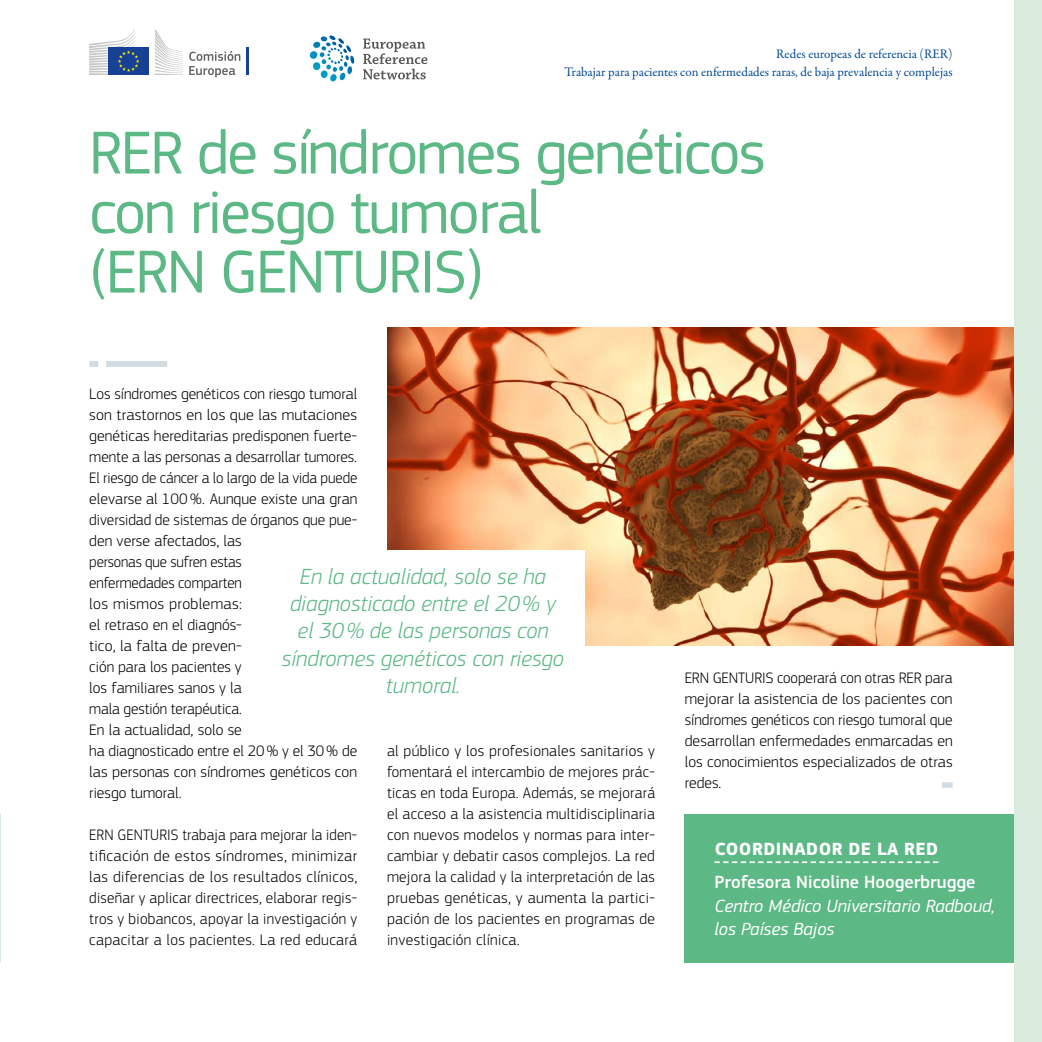
<style>
.page{position:relative;width:1042px;height:1042px;background:#fff}
.page>*{position:absolute;margin:0;border:0;box-sizing:border-box;transform-origin:0 0}
._01-ERN_Title{font:63px/59.5px "EC Square Sans Pro";letter-spacing:-.03em;color:#5cb885}
._03-ERN_Exergue{font:italic 300 22.75px/27.1px "EC Square Sans Pro";color:#5cb885;text-align:center}
._06-Network_Function{font:italic 18.38px/23.6px "EC Square Sans Pro";color:#fff}
._05-Network_Name{font:500 18.38px "EC Square Sans Pro";color:#fff}
._04-Network_Title{font:700 18.38px "EC Square Sans Pro";letter-spacing:.02em;color:#fff}
._02-ERN_Body___FILET{font:300 15.75px/21px "EC Square Sans Pro";color:#000}
._02-ERN_Body{font:300 15.75px/21px "EC Square Sans Pro";letter-spacing:.02em;color:#000;text-align:justify}
._02-ERN_Body-2{font:300 15.75px/21px "EC Square Sans Pro";letter-spacing:.02em;color:#000;text-align:justify;scale:.95 1}
._02-ERN_Body___BLOC{font:300 15.75px/21px "EC Square Sans Pro";letter-spacing:.005em;color:#000;text-align:justify}
.t1{font:13.12px/17.2px "Garamond Premr Pro";color:#004994;text-align:right}
</style>
<div class="page">
<img style="left:387px;top:327px;width:627px;height:318px">
<svg style="left:89px;top:361px;width:78px;height:6px"></svg>
<div style="left:262px;top:550px;width:322px;height:159px;background:#fff"></div>
<div style="left:685px;top:814px;width:357px;height:148px;background:#5cb885"></div>
<svg style="left:714px;top:861px;width:224px;height:2px"></svg>
<svg style="left:942px;top:782px;width:10px;height:6px"></svg>
<div style="left:1014px;top:0;width:28px;height:1042px;background:#d8ebdd"></div>
<svg style="left:155px;top:29px;width:28px;height:46px"></svg>
<div style="left:108px;top:48px;width:41px;height:27px;background:#164194"></div>
<svg style="left:89px;top:29px;width:50px;height:46px"></svg>
<svg style="left:189px;top:51px;width:51px;height:26px"></svg>
<hr style="left:247px;top:48px;width:2px;height:27px;background:#164194">
<svg style="left:363px;top:39px;width:64px;height:40px"></svg>
<svg style="left:309px;top:35px;width:46px;height:47px"></svg>
<p class="t1" style="left:564px;top:46px;width:390px">Redes europeas de referencia (RER)<br>Trabajar para pacientes con enfermedades raras, de baja prevalencia y complejas</p>
<p class="_01-ERN_Title" style="left:89px;top:123px;width:678px">RER de síndromes genéticos con riesgo tumoral<br>(ERN GENTURIS)</p>
<p class="_02-ERN_Body___FILET" style="left:89px;top:383px;width:269px">Los síndromes genéticos con riesgo tumoral son trastornos en los que las mutaciones genéticas hereditarias predisponen fuerte&shy;mente a las personas a desarrollar tumores.<br>El riesgo de cáncer a lo largo de la vida puede elevarse al 100%. Aunque existe una gran diversidad de sistemas de órganos que pue&shy;den verse afectados, las<br>personas que sufren estas<br>enfermedades comparten<br>los mismos problemas:<br>el retraso en el diagnós-<br>tico, la falta de preven-<br>ción para los pacientes y<br>los familiares sanos y la<br>mala gestión terapéutica.<br>En la actualidad, solo se<br>ha diagnosticado entre el 20% y el 30% de las personas con síndromes genéticos con riesgo tumoral.</p>
<p class="_02-ERN_Body-2" style="left:89px;top:824px;width:284px">ERN GENTURIS trabaja para mejorar la iden&shy;tificación de estos síndromes, minimizar las diferencias de los resultados clínicos, diseñar y aplicar directrices, elaborar regis&shy;tros y biobancos, apoyar la investigación y capacitar a los pacientes. La red educará</p>
<p class="_03-ERN_Exergue" style="left:282px;top:563px;width:283px">En la actualidad, solo se ha diagnosticado entre el 20% y el 30% de las personas con síndromes genéticos con riesgo tumoral.</p>
<p class="_02-ERN_Body" style="left:387px;top:740px;width:270px">al público y los profesionales sanitarios y fomentará el intercambio de mejores prác&shy;ticas en toda Europa. Además, se mejorará el acceso a la asistencia multidisciplinaria con nuevos modelos y normas para inter&shy;cambiar y debatir casos complejos. La red mejora la calidad y la interpretación de las pruebas genéticas, y aumenta la partici&shy;pación de los pacientes en programas de investigación clínica.</p>
<p class="_02-ERN_Body___BLOC" style="left:685px;top:667px;width:270px">ERN GENTURIS cooperará con otras RER para mejorar la asistencia de los pacientes con síndromes genéticos con riesgo tumoral que desarrollan enfermedades enmarcadas en los conocimientos especializados de otras redes.</p>
<p class="_04-Network_Title" style="left:715px;top:837px;width:225px">COORDINADOR DE LA RED</p>
<p class="_05-Network_Name" style="left:714px;top:871px;width:262px">Profesora Nicoline Hoogerbrugge</p>
<p class="_06-Network_Function" style="left:714px;top:894px;width:282px">Centro Médico Universitario Radboud, los Países Bajos</p>
</div>
